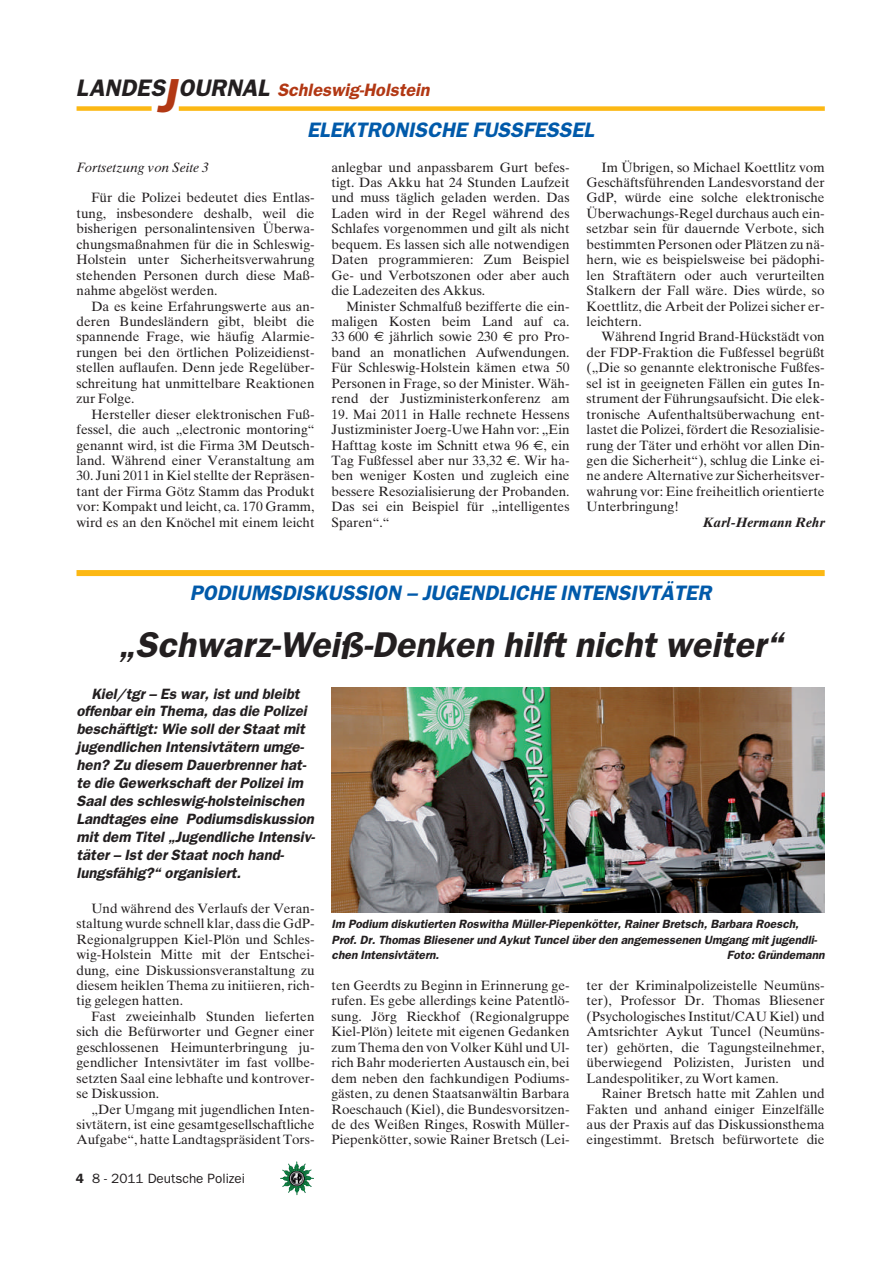
<style>
.page{position:relative;width:893px;height:1263px;background:#fff}
.page>*{position:absolute;margin:0;border:0;box-sizing:border-box;transform-origin:0 0}
.t1{font:36px "Franklin Gothic Demi Oblique OV LRVGMB";color:#231f20}
.t2{font:21px "Franklin Gothic Demi Oblique OV LRVGMB";color:#015aaa}
.t3{font:18px "Franklin Gothic Demi Oblique OV LRVGMB";color:#b23814}
.t4{font:15px/18px "Franklin Gothic Demi Oblique OV LRVGMB";color:#231f20}
.t5{font:13.5px/15.5px "Times Ten Roman OV GRVGMB";color:#231f20;text-align:justify}
.t6{font:13.5px "Franklin Gothic Book OV CRVGMB";color:#231f20}
.t7{font:13.5px "Times Ten Italic OV FRVGMB";color:#231f20}
.t8{font:13.5px "Times Ten Bold Italic OV JRVGMB";color:#231f20}
.t9{font:12px/15.5px "Franklin Gothic Demi Oblique OV LRVGMB";color:#231f20}
.s1{font-size:24px;color:#231f20}
.s2{font-size:48px}
.s3{font-family:"Euro Sans"}
.s4{font-family:"Franklin Gothic Demi OV DRVGMB"}
</style>
<div class="page">
<img style="left:282px;top:1163px;width:32px;height:32px">
<div style="left:77px;top:106px;width:75px;height:5px;background:#fcb814"></div>
<div style="left:179px;top:106px;width:646px;height:5px;background:#fcb814"></div>
<div style="left:77px;top:570px;width:748px;height:6px;background:#fcb814"></div>
<img style="left:332px;top:687px;width:493px;height:226px">
<h3 class="t3" style="left:76px;top:83px;width:355px"><span class="s1">LANDES</span><span class="s2">J</span><span class="s1">OURNAL</span> Schleswig-Holstein</h3>
<h2 class="t2" style="left:307px;top:121px;width:288px">ELEKTRONISCHE FUSSFESSEL</h2>
<p class="t7" style="left:77px;top:162px;width:134px">Fortsetzung von Seite 3</p>
<p class="t5" style="left:587px;top:161px;width:240px;text-indent:15px">Im Übrigen, so Michael Koettlitz vom Geschäftsführenden Landesvorstand der GdP, würde eine solche elektronische Überwachungs-Regel durchaus auch ein&shy;setzbar sein für dauernde Verbote, sich bestimmten Personen oder Plätzen zu nä&shy;hern, wie es beispielsweise bei pädophi&shy;len Straftätern oder auch verurteilten Stalkern der Fall wäre. Dies würde, so Koettlitz, die Arbeit der Polizei sicher er&shy;leichtern.</p>
<p class="t5" style="left:587px;top:330px;width:240px;text-indent:15px">Während Ingrid Brand-Hückstädt von der FDP-Fraktion die Fußfessel begrüßt („Die so genannte elektronische Fußfes&shy;sel ist in geeigneten Fällen ein gutes In&shy;strument der Führungsaufsicht. Die elek&shy;tronische Aufenthaltsüberwachung ent&shy;lastet die Polizei, fördert die Resozialisie&shy;rung der Täter und erhöht vor allen Din&shy;gen die Sicherheit“), schlug die Linke ei&shy;ne andere Alternative zur Sicherheitsver&shy;wahrung vor: Eine freiheitlich orientierte Unterbringung!</p>
<p class="t8" style="left:703px;top:517px;width:123px">Karl-Hermann Rehr</p>
<p class="t5" style="left:332px;top:161px;width:240px">anlegbar und anpassbarem Gurt befes&shy;tigt. Das Akku hat 24 Stunden Laufzeit und muss täglich geladen werden. Das Laden wird in der Regel während des Schlafes vorgenommen und gilt als nicht bequem. Es lassen sich alle notwendigen Daten programmieren: Zum Beispiel Ge- und Verbotszonen oder aber auch die Ladezeiten des Akkus.</p>
<p class="t5" style="left:332px;top:300px;width:240px;text-indent:15px">Minister Schmalfuß bezifferte die ein&shy;maligen Kosten beim Land auf ca.<br>33 600 <span class="s3">€</span> jährlich sowie 230 <span class="s3">€</span> pro Pro&shy;band an monatlichen Aufwendungen.<br>Für Schleswig-Holstein kämen etwa 50<br>Personen in Frage, so der Minister. Wäh&shy;rend der Justizministerkonferenz am</p>
<p class="t5" style="left:332px;top:408px;width:240px">19. Mai 2011 in Halle rechnete Hessens Justizminister Joerg-Uwe Hahn vor: „Ein Hafttag koste im Schnitt etwa 96 <span class="s3">€</span>, ein Tag Fußfessel aber nur 33,32 <span class="s3">€</span>. Wir ha&shy;ben weniger Kosten und zugleich eine bessere Resozialisierung der Probanden.<br>Das sei ein Beispiel für „intelligentes Sparen“.“</p>
<p class="t5" style="left:77px;top:192px;width:240px;text-indent:15px">Für die Polizei bedeutet dies Entlas&shy;tung, insbesondere deshalb, weil die bisherigen personalintensiven Überwa&shy;chungsmaßnahmen für die in Schleswig-Holstein unter Sicherheitsverwahrung stehenden Personen durch diese Maß&shy;nahme abgelöst werden.</p>
<p class="t5" style="left:77px;top:300px;width:240px;text-indent:15px">Da es keine Erfahrungswerte aus an&shy;deren Bundesländern gibt, bleibt die spannende Frage, wie häufig Alarmie&shy;rungen bei den örtlichen Polizeidienst&shy;stellen auflaufen. Denn jede Regelüber&shy;schreitung hat unmittelbare Reaktionen zur Folge.</p>
<p class="t5" style="left:77px;top:408px;width:240px;text-indent:15px">Hersteller dieser elektronischen Fuß&shy;fessel, die auch „electronic montoring“ genannt wird, ist die Firma 3M Deutsch&shy;land. Während einer Veranstaltung am</p>
<p class="t5" style="left:77px;top:469px;width:240px">30. Juni 2011 in Kiel stellte der Repräsen&shy;tant der Firma Götz Stamm das Produkt vor: Kompakt und leicht, ca. 170 Gramm, wird es an den Knöchel mit einem leicht</p>
<h2 class="t2" style="left:190px;top:585px;width:523px">PODIUMSDISKUSSION – JUGENDLICHE INTENSIVTÄTER</h2>
<h1 class="t1" style="left:118px;top:630px;width:666px">„Schwarz-Weiß-Denken hilft nicht weiter“</h1>
<p class="t4" style="left:77px;top:685px;width:240px;text-indent:15px">Kiel/tgr – Es war, ist und bleibt offenbar ein Thema, das die Polizei beschäftigt: Wie soll der Staat mit jugendlichen Intensivtätern umge&shy;hen? Zu diesem Dauerbrenner hat&shy;te die Gewerkschaft der Polizei im Saal des schleswig-holsteinischen Landtages eine Podiumsdiskussion mit dem Titel „Jugendliche Intensiv&shy;täter – Ist der Staat noch hand&shy;lungsfähig?“ organisiert.</p>
<p class="t5" style="left:77px;top:902px;width:240px;text-indent:15px">Und während des Verlaufs der Veran&shy;staltung wurde schnell klar, dass die GdP-Regionalgruppen Kiel-Plön und Schles&shy;wig-Holstein Mitte mit der Entschei&shy;dung, eine Diskussionsveranstaltung zu diesem heiklen Thema zu initiieren, rich&shy;tig gelegen hatten.</p>
<p class="t5" style="left:77px;top:1010px;width:240px;text-indent:15px">Fast zweieinhalb Stunden lieferten sich die Befürworter und Gegner einer geschlossenen Heimunterbringung ju&shy;gendlicher Intensivtäter im fast vollbe&shy;setzten Saal eine lebhafte und kontrover&shy;se Diskussion.</p>
<p class="t5" style="left:77px;top:1103px;width:240px;text-indent:15px">„Der Umgang mit jugendlichen Inten&shy;sivtätern, ist eine gesamtgesellschaftliche Aufgabe“, hatte Landtagspräsident Tors-</p>
<p class="t6" style="left:76px;top:1173px;width:171px"><span class="s4">4</span> 8 - 2011 Deutsche Polizei</p>
<p class="t9" style="left:332px;top:917px;width:487px">Im Podium diskutierten Roswitha Müller-Piepenkötter, Rainer Bretsch, Barbara Roesch,<br>Prof. Dr. Thomas Bliesener und Aykut Tuncel über den angemessenen Umgang mit jugendli&shy;chen Intensivtätern.</p>
<p class="t9" style="left:727px;top:948px;width:99px">Foto: Gründemann</p>
<p class="t5" style="left:332px;top:979px;width:240px">ten Geerdts zu Beginn in Erinnerung ge&shy;rufen. Es gebe allerdings keine Patentlö&shy;sung. Jörg Rieckhof (Regionalgruppe Kiel-Plön) leitete mit eigenen Gedanken zum Thema den von Volker Kühl und Ul&shy;rich Bahr moderierten Austausch ein, bei dem neben den fachkundigen Podiums&shy;gästen, zu denen Staatsanwältin Barbara Roeschauch (Kiel), die Bundesvorsitzen&shy;de des Weißen Ringes, Roswith Müller-Piepenkötter, sowie Rainer Bretsch (Lei-</p>
<p class="t5" style="left:587px;top:979px;width:240px">ter der Kriminalpolizeistelle Neumüns&shy;ter), Professor Dr. Thomas Bliesener (Psychologisches Institut/CAU Kiel) und Amtsrichter Aykut Tuncel (Neumüns&shy;ter) gehörten, die Tagungsteilnehmer, überwiegend Polizisten, Juristen und Landespolitiker, zu Wort kamen.</p>
<p class="t5" style="left:587px;top:1087px;width:240px;text-indent:15px">Rainer Bretsch hatte mit Zahlen und Fakten und anhand einiger Einzelfälle aus der Praxis auf das Diskussionsthema eingestimmt. Bretsch befürwortete die</p>
</div>
